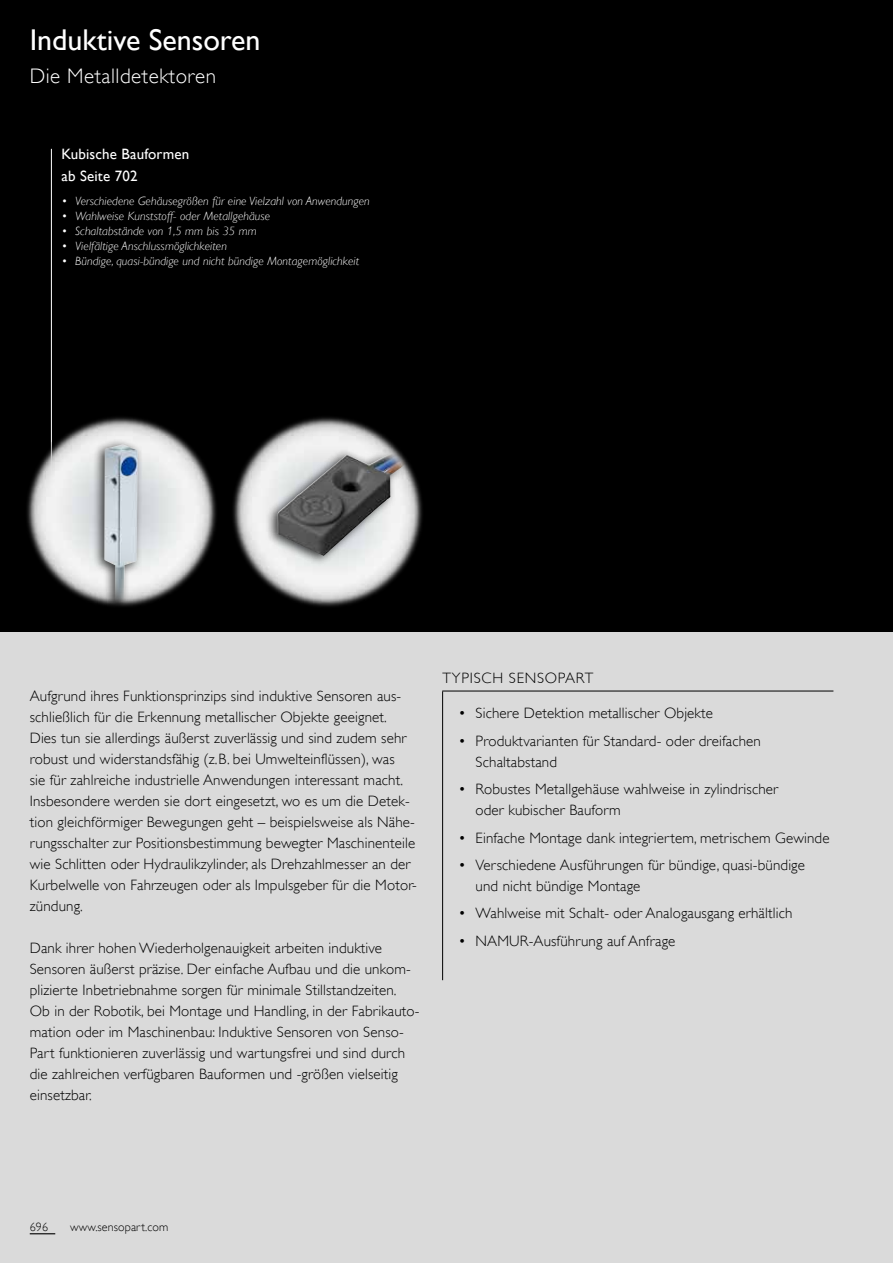
<style>
.page{position:relative;width:893px;height:1263px;background:#dadada}
.page>*{position:absolute;margin:0;border:0;box-sizing:border-box;transform-origin:0 0}
.t1{font:30px "Gill Alt One";color:#fff}
.t2{font:300 21px "Gill Alt One";letter-spacing:.025em;color:#fff}
.t3{font:300 15px/21px "Gill Alt One";letter-spacing:.01em;color:#000}
.t4{font:15px/22.2px "Gill Alt One";letter-spacing:.01em;color:#fff}
.t5{font:300 15px "Gill Alt One";letter-spacing:.05em;color:#000}
.t6{font:italic 300 12px "Gill Alt One";letter-spacing:.01em;color:#fff}
.t7{font:300 12px "Gill Alt One";letter-spacing:.01em;color:#000}
</style>
<div class="page">
<svg style="left:30px;top:1233px;width:25px;height:1px"></svg>
<div style="left:0;top:0;width:893px;height:631px;background:#000"></div>
<hr style="left:51px;top:149px;width:1px;height:369px;background:#fff">
<hr style="left:442px;top:691px;width:1px;height:289px;background:#000">
<hr style="left:442px;top:691px;width:391px;height:1px;background:#000">
<img style="left:22px;top:412px;width:200px;height:200px;border-radius:100px">
<img style="left:228px;top:412px;width:200px;height:200px;border-radius:100px">
<div style="left:92px;top:438px;width:52px;height:177px;background:#000;opacity:.75"></div>
<img style="left:104px;top:444px;width:34px;height:160px">
<div style="left:265px;top:446px;width:145px;height:121px;background:#000;opacity:.75"></div>
<img style="left:277px;top:450px;width:132px;height:106px">
<h1 class="t1" style="left:30px;top:23px;width:232px">Induktive Sensoren</h1>
<h2 class="t2" style="left:30px;top:64px;width:188px">Die Metalldetektoren</h2>
<p class="t4" style="left:62px;top:143px;width:129px">Kubische Bauformen ab Seite 702</p>
<p class="t6" style="left:62px;top:194px;width:310px">• Verschiedene Gehäusegrößen für eine Vielzahl von Anwendungen</p>
<p class="t6" style="left:62px;top:209px;width:210px">• Wahlweise Kunststoff- oder Metallgehäuse</p>
<p class="t6" style="left:62px;top:224px;width:197px">• Schaltabstände von 1,5 mm bis 35 mm</p>
<p class="t6" style="left:62px;top:239px;width:167px">• Vielfältige Anschlussmöglichkeiten</p>
<p class="t6" style="left:62px;top:254px;width:299px">• Bündige, quasi-bündige und nicht bündige Montagemöglichkeit</p>
<p class="t3" style="left:30px;top:686px;width:389px">Aufgrund ihres Funktionsprinzips sind induktive Sensoren aus&shy;schließlich für die Erkennung metallischer Objekte geeignet.<br>Dies tun sie allerdings äußerst zuverlässig und sind zudem sehr robust und widerstandsfähig (z.B. bei Umwelteinflüssen), was<br>sie für zahlreiche industrielle Anwendungen interessant macht.<br>Insbesondere werden sie dort eingesetzt, wo es um die Detek&shy;tion gleichförmiger Bewegungen geht – beispielsweise als Nähe&shy;rungsschalter zur Positionsbestimmung bewegter Maschinenteile wie Schlitten oder Hydraulikzylinder, als Drehzahlmesser an der Kurbelwelle von Fahrzeugen oder als Impulsgeber für die Motor&shy;zündung.</p>
<p class="t3" style="left:30px;top:938px;width:391px">Dank ihrer hohen Wiederholgenauigkeit arbeiten induktive Sensoren äußerst präzise. Der einfache Aufbau und die unkom&shy;plizierte Inbetriebnahme sorgen für minimale Stillstandzeiten.<br>Ob in der Robotik, bei Montage und Handling, in der Fabrikauto&shy;mation oder im Maschinenbau: Induktive Sensoren von Senso-Part funktionieren zuverlässig und wartungsfrei und sind durch die zahlreichen verfügbaren Bauformen und -größen vielseitig einsetzbar.</p>
<p class="t5" style="left:443px;top:669px;width:152px">TYPISCH SENSOPART</p>
<p class="t3" style="left:459px;top:703px;width:256px">• Sichere Detektion metallischer Objekte</p>
<p class="t3" style="left:476px;top:730px;width:287px;text-indent:-17px">• Produktvarianten für Standard- oder dreifachen<br>Schaltabstand</p>
<p class="t3" style="left:476px;top:778px;width:304px;text-indent:-17px">• Robustes Metallgehäuse wahlweise in zylindrischer oder kubischer Bauform</p>
<p class="t3" style="left:459px;top:827px;width:372px">• Einfache Montage dank integriertem, metrischem Gewinde</p>
<p class="t3" style="left:476px;top:854px;width:331px;text-indent:-17px">• Verschiedene Ausführungen für bündige, quasi-bündige und nicht bündige Montage</p>
<p class="t3" style="left:459px;top:903px;width:335px">• Wahlweise mit Schalt- oder Analogausgang erhältlich</p>
<p class="t3" style="left:459px;top:930px;width:218px">• NAMUR-Ausführung auf Anfrage</p>
<p class="t7" style="left:30px;top:1220px;width:20px">696</p>
<p class="t7" style="left:70px;top:1220px;width:100px">www.sensopart.com</p>
</div>
